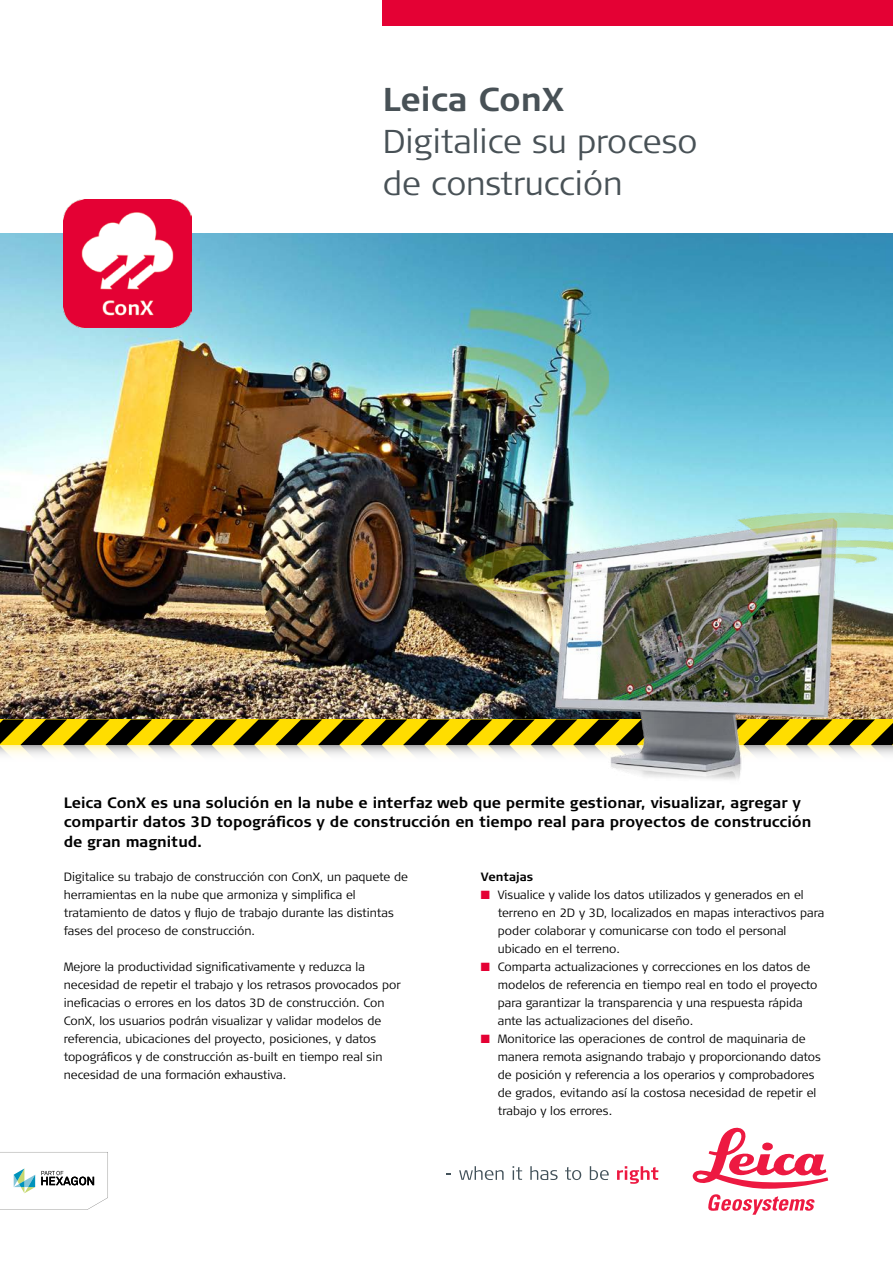
<style>
.page{position:relative;width:893px;height:1263px;background:#fff}
.page>*{position:absolute;margin:0;border:0;box-sizing:border-box;transform-origin:0 0}
.t1{font:300 33px/42px "Signa Column";color:#485156}
.t2{font:700 33px "Signa Column";color:#485156}
.t3{font:700 15px/19.5px "Signa Column";color:#000}
.t4{font:300 12px/18px "Signa Column";color:#000}
.t5{font:700 12px "Signa Column";color:#000}
.s1{color:#e40134}
</style>
<div class="page">
<img style="left:0;top:234px;width:893px;height:485px">
<svg style="left:0;top:719px;width:436px;height:36px;background:#9e913b"></svg>
<div style="left:383px;top:0;width:510px;height:26px;background:#e40134"></div>
<svg style="left:0;top:1152px;width:108px;height:58px"></svg>
<svg style="left:459px;top:1166px;width:45px;height:14px"></svg>
<svg style="left:513px;top:1166px;width:9px;height:14px"></svg>
<svg style="left:530px;top:1166px;width:28px;height:14px"></svg>
<svg style="left:565px;top:1167px;width:16px;height:13px"></svg>
<svg style="left:590px;top:1166px;width:19px;height:14px"></svg>
<svg style="left:617px;top:1166px;width:41px;height:18px"></svg>
<svg style="left:693px;top:1127px;width:135px;height:88px"></svg>
<img style="left:436px;top:482px;width:457px;height:298px">
<img style="left:64px;top:200px;width:127px;height:127px">
<h1 class="t2" style="left:383px;top:78px;width:183px">Leica ConX</h1>
<h1 class="t1" style="left:383px;top:121px;width:316px">Digitalice su proceso de construcción</h1>
<p class="t3" style="left:64px;top:793px;width:749px">Leica ConX es una solución en la nube e interfaz web que permite gestionar, visualizar, agregar y compartir datos 3D topográficos y de construcción en tiempo real para proyectos de construcción de gran magnitud.</p>
<p class="t4" style="left:64px;top:868px;width:346px">Digitalice su trabajo de construcción con ConX, un paquete de herramientas en la nube que armoniza y simplifica el tratamiento de datos y flujo de trabajo durante las distintas fases del proceso de construcción.</p>
<p class="t4" style="left:64px;top:958px;width:339px">Mejore la productividad significativamente y reduzca la necesidad de repetir el trabajo y los retrasos provocados por ineficacias o errores en los datos 3D de construcción. Con ConX, los usuarios podrán visualizar y validar modelos de referencia, ubicaciones del proyecto, posiciones, y datos topográficos y de construcción as-built en tiempo real sin necesidad de una formación exhaustiva.</p>
<p class="t5" style="left:481px;top:869px;width:54px">Ventajas</p>
<p class="t4" style="left:498px;top:886px;width:328px;text-indent:-17px"><span class="s1">■</span> Visualice y valide los datos utilizados y generados en el terreno en 2D y 3D, localizados en mapas interactivos para poder colaborar y comunicarse con todo el personal ubicado en el terreno.</p>
<p class="t4" style="left:498px;top:958px;width:321px;text-indent:-17px"><span class="s1">■</span> Comparta actualizaciones y correcciones en los datos de modelos de referencia en tiempo real en todo el proyecto para garantizar la transparencia y una respuesta rápida ante las actualizaciones del diseño.</p>
<p class="t4" style="left:498px;top:1030px;width:325px;text-indent:-17px"><span class="s1">■</span> Monitorice las operaciones de control de maquinaria de manera remota asignando trabajo y proporcionando datos de posición y referencia a los operarios y comprobadores de grados, evitando así la costosa necesidad de repetir el trabajo y los errores.</p>
</div>
